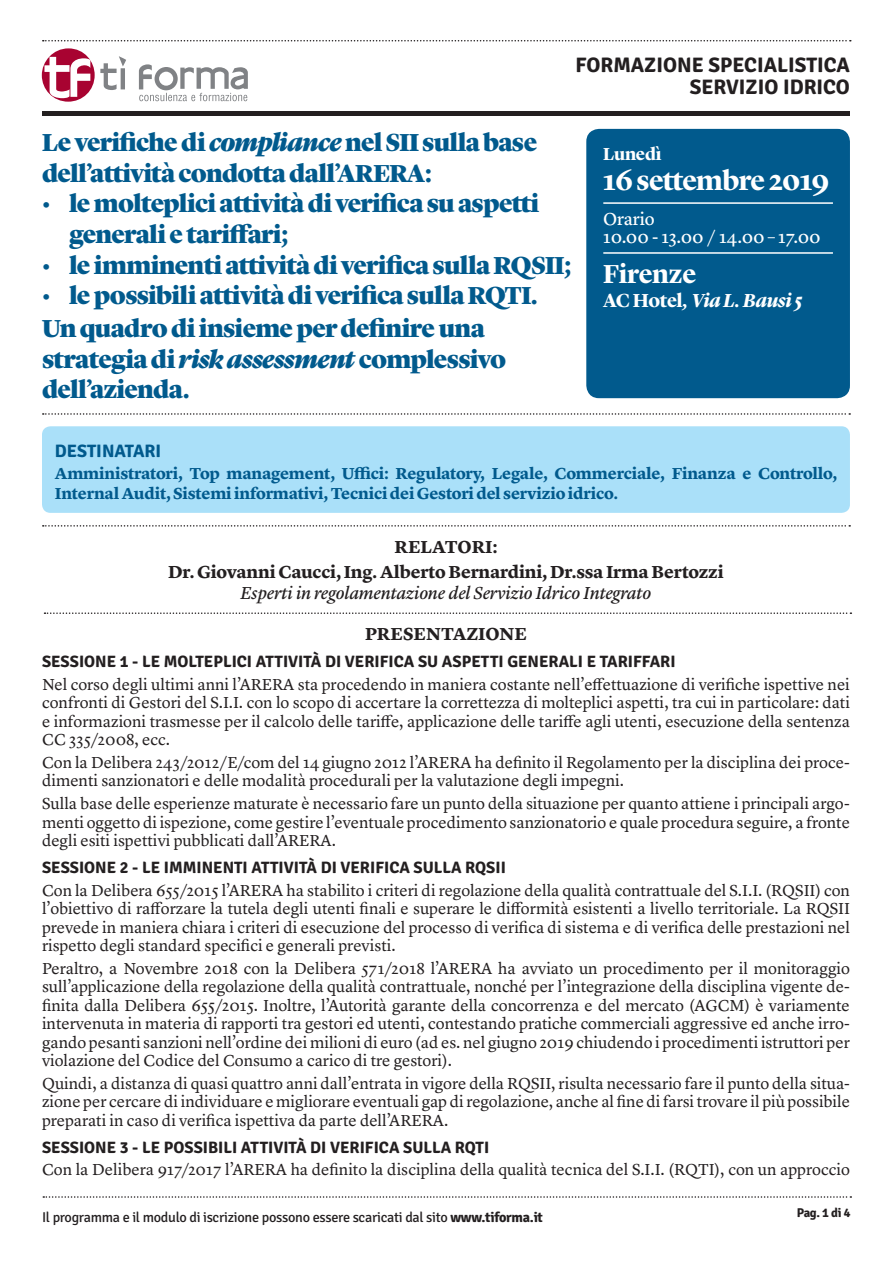
<style>
.page{position:relative;width:893px;height:1263px;background:#fff}
.page>*{position:absolute;margin:0;border:0;box-sizing:border-box;transform-origin:0 0}
.t1{font:700 28.5px "Lyon Display";letter-spacing:-.025em;color:#fff}
.t2{font:700 27px "Lyon Display";letter-spacing:-.01em;color:#fff}
.t3{font:900 25.5px/31.3px "Lyon Display";letter-spacing:-.03em;color:#015a8d}
.t4{font:700 21px/22.5px "Signika";color:#231f20;text-align:right}
.t5{font:italic 700 19.5px "Lyon Display";letter-spacing:-.01em;color:#fff}
.t6{font:700 18px/25.2px "Lyon Text";letter-spacing:-.01em;color:#231f20}
.t7{font:italic 18px "Lyon Text Regular No.2";letter-spacing:-.015em;color:#231f20}
.t8{font:18px/18px "Lyon Text Regular No.2";letter-spacing:-.01em;color:#fff}
.t9{font:700 18px "Signika";color:#015a8d}
.t10{font:700 18px "Lyon Display";letter-spacing:-.02em;color:#fff}
.t11{font:16.5px/18.5px "Lyon Text";color:#231f20;text-align:justify}
.t12{font:700 16.5px "Signika";color:#231f20}
.t13{font:700 16.5px/19.8px "Lyon Text";letter-spacing:-.01em;color:#015a8d}
.t14{font:14.25px "Signika";letter-spacing:-.02em;color:#231f20}
.t15{font:700 12.75px "Signika";color:#231f20}
.s1{font-style:italic}
.s2{font-style:normal}
.s3{font-weight:700}
</style>
<div class="page">
<div style="left:586px;top:129px;width:264px;height:269px;background:#015a8d;border-radius:13px"></div>
<hr style="left:603px;top:202px;width:230px;height:2px;background:#fff">
<hr style="left:603px;top:252px;width:230px;height:2px;background:#fff">
<hr style="left:42px;top:112px;width:808px;height:4px;background:#231f20">
<svg style="left:43px;top:40px;width:808px;height:1px"></svg>
<div style="left:42px;top:426px;width:808px;height:87px;background:#aae0f9;border-radius:9px"></div>
<svg style="left:42px;top:48px;width:53px;height:54px"></svg>
<svg style="left:44px;top:57px;width:46px;height:41px"></svg>
<svg style="left:100px;top:56px;width:148px;height:45px"></svg>
<svg style="left:45px;top:612px;width:806px;height:2px"></svg>
<svg style="left:43px;top:413px;width:807px;height:2px"></svg>
<svg style="left:43px;top:525px;width:807px;height:2px"></svg>
<svg style="left:43px;top:1196px;width:808px;height:2px"></svg>
<p class="t4" style="left:575px;top:54px;width:276px">FORMAZIONE SPECIALISTICA<br>SERVIZIO IDRICO</p>
<h3 class="t3" style="left:42px;top:125px;width:497px;line-height:30.6px">Le verifiche di <span class="s1">compliance</span> nel SII sulla base dell’attività condotta dall’ARERA:</h3>
<h3 class="t3" style="left:69px;top:186px;width:472px;line-height:30.6px;text-indent:-27px">• le molteplici attività di verifica su aspetti generali e tariffari;</h3>
<h3 class="t3" style="left:42px;top:247px;width:531px">• le imminenti attività di verifica sulla RQSII;</h3>
<h3 class="t3" style="left:42px;top:278px;width:497px">• le possibili attività di verifica sulla RQTI.<br>Un quadro di insieme per definire una strategia di <span class="s1">risk assessment</span> complessivo dell’azienda.</h3>
<p class="t10" style="left:603px;top:140px;width:60px">Lunedì</p>
<h1 class="t1" style="left:603px;top:159px;width:228px">16 settembre 2019</h1>
<p class="t8" style="left:603px;top:208px;width:219px">Orario<br>10.00 - 13.00 / 14.00 – 17.00</p>
<h2 class="t2" style="left:603px;top:254px;width:95px">Firenze</h2>
<p class="t5" style="left:603px;top:286px;width:201px"><span class="s2">AC Hotel</span>, Via L. Bausi 5</p>
<p class="t9" style="left:55px;top:441px;width:89px">DESTINATARI</p>
<p class="t13" style="left:55px;top:463px;width:784px">Amministratori, Top management, Uffici: Regulatory, Legale, Commerciale, Finanza e Controllo,<br>Internal Audit, Sistemi informativi, Tecnici dei Gestori del servizio idrico.</p>
<p class="t6" style="left:394px;top:532px;width:40px">Relat</p>
<p class="t6" style="left:168px;top:532px;width:557px;text-indent:289px">ori:<br>Dr. Giovanni Caucci, Ing. Alberto Bernardini, Dr.ssa Irma Bertozzi</p>
<p class="t7" style="left:241px;top:579px;width:412px">Esperti in regolamentazione del Servizio Idrico Integrato</p>
<p class="t6" style="left:365px;top:620px;width:163px">Presentazione</p>
<p class="t12" style="left:42px;top:652px;width:635px">SESSIONE 1 - LE MOLTEPLICI ATTIVITÀ DI VERIFICA SU ASPETTI GENERALI E TARIFFARI</p>
<p class="t11" style="left:42px;top:674px;width:809px">Nel corso degli ultimi anni l’ARERA sta procedendo in maniera costante nell’effettuazione di verifiche ispettive nei confronti di Gestori del S.I.I. con lo scopo di accertare la correttezza di molteplici aspetti, tra cui in particolare: dati e informazioni trasmesse per il calcolo delle tariffe, applicazione delle tariffe agli utenti, esecuzione della sentenza CC 335/2008, ecc.</p>
<p class="t11" style="left:42px;top:752px;width:809px">Con la Delibera 243/2012/E/com del 14 giugno 2012 l’ARERA ha definito il Regolamento per la disciplina dei proce&shy;dimenti sanzionatori e delle modalità procedurali per la valutazione degli impegni.</p>
<p class="t11" style="left:42px;top:793px;width:809px">Sulla base delle esperienze maturate è necessario fare un punto della situazione per quanto attiene i principali argo&shy;menti oggetto di ispezione, come gestire l’eventuale procedimento sanzionatorio e quale procedura seguire, a fronte degli esiti ispettivi pubblicati dall’ARERA.</p>
<p class="t12" style="left:42px;top:857px;width:465px">SESSIONE 2 - LE IMMINENTI ATTIVITÀ DI VERIFICA SULLA RQSII</p>
<p class="t11" style="left:42px;top:880px;width:809px">Con la Delibera 655/2015 l’ARERA ha stabilito i criteri di regolazione della qualità contrattuale del S.I.I. (RQSII) con l’obiettivo di rafforzare la tutela degli utenti finali e superare le difformità esistenti a livello territoriale. La RQSII prevede in maniera chiara i criteri di esecuzione del processo di verifica di sistema e di verifica delle prestazioni nel rispetto degli standard specifici e generali previsti.</p>
<p class="t11" style="left:42px;top:958px;width:809px">Peraltro, a Novembre 2018 con la Delibera 571/2018 l’ARERA ha avviato un procedimento per il monitoraggio sull’applicazione della regolazione della qualità contrattuale, nonché per l’integrazione della disciplina vigente de&shy;finita dalla Delibera 655/2015. Inoltre, l’Autorità garante della concorrenza e del mercato (AGCM) è variamente intervenuta in materia di rapporti tra gestori ed utenti, contestando pratiche commerciali aggressive ed anche irro&shy;gando pesanti sanzioni nell’ordine dei milioni di euro (ad es. nel giugno 2019 chiudendo i procedimenti istruttori per violazione del Codice del Consumo a carico di tre gestori).</p>
<p class="t11" style="left:42px;top:1072px;width:809px">Quindi, a distanza di quasi quattro anni dall’entrata in vigore della RQSII, risulta necessario fare il punto della situa&shy;zione per cercare di individuare e migliorare eventuali gap di regolazione, anche al fine di farsi trovare il più possibile preparati in caso di verifica ispettiva da parte dell’ARERA.</p>
<p class="t12" style="left:42px;top:1137px;width:449px">SESSIONE 3 - LE POSSIBILI ATTIVITÀ DI VERIFICA SULLA RQTI</p>
<p class="t11" style="left:42px;top:1159px;width:809px">Con la Delibera 917/2017 l’ARERA ha definito la disciplina della qualità tecnica del S.I.I. (RQTI), con un approccio</p>
<p class="t15" style="left:797px;top:1204px;width:55px">PAG. 1 DI 4</p>
<p class="t14" style="left:42px;top:1209px;width:502px">Il programma e il modulo di iscrizione possono essere scaricati dal sito <span class="s3">WWW.TIFORMA.IT</span></p>
</div>
